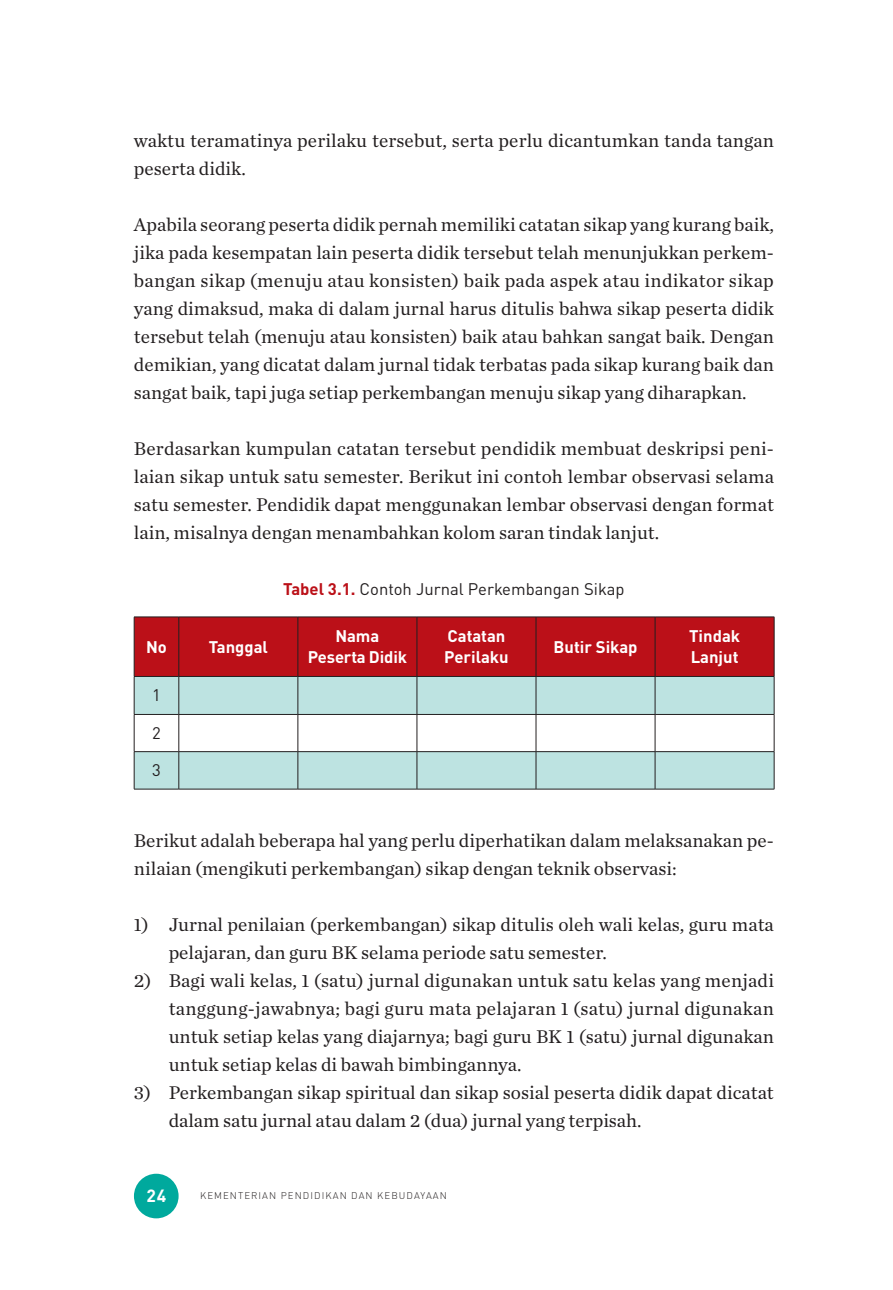
<style>
.page{position:relative;width:893px;height:1290px;background:#fff}
.page>*{position:absolute;margin:0;border:0;box-sizing:border-box;transform-origin:0 0}
.t1{font:19.25px/28px "Chronicle Text G1";color:#231f20}
.t2{font:700 17.5px "DIN Pro";color:#fff}
.t3{font:700 16.62px/21px "DIN Pro";letter-spacing:-.005em;color:#fff}
.t4{font:16.62px "DIN Pro";color:#231f20}
.t5{font:300 9.62px "DIN Pro";letter-spacing:.11em;color:#231f20}
.s1{font-weight:700;color:#bb1018}
</style>
<div class="page">
<div style="left:134px;top:1174px;width:45px;height:44px;background:#00a99d;border-radius:50%"></div>
<div style="left:135px;top:618px;width:639px;height:58px;background:#bb1018"></div>
<svg style="left:135px;top:677px;width:639px;height:112px;fill:#bde3e1"></svg>
<hr style="left:134px;top:617px;width:45px;height:1px;background:#231f20">
<hr style="left:134px;top:617px;width:1px;height:59px;background:#231f20">
<hr style="left:179px;top:617px;width:119px;height:1px;background:#231f20">
<hr style="left:179px;top:617px;width:1px;height:59px;background:#231f20">
<hr style="left:298px;top:617px;width:119px;height:1px;background:#231f20">
<hr style="left:298px;top:617px;width:1px;height:59px;background:#231f20">
<hr style="left:417px;top:617px;width:119px;height:1px;background:#231f20">
<hr style="left:417px;top:617px;width:1px;height:59px;background:#231f20">
<hr style="left:536px;top:617px;width:119px;height:1px;background:#231f20">
<hr style="left:536px;top:617px;width:1px;height:59px;background:#231f20">
<hr style="left:655px;top:617px;width:119px;height:1px;background:#231f20">
<hr style="left:655px;top:617px;width:1px;height:59px;background:#231f20">
<hr style="left:774px;top:617px;width:1px;height:59px;background:#231f20">
<hr style="left:134px;top:676px;width:45px;height:1px;background:#231f20">
<hr style="left:134px;top:677px;width:1px;height:37px;background:#231f20">
<hr style="left:179px;top:676px;width:119px;height:1px;background:#231f20">
<hr style="left:179px;top:677px;width:1px;height:37px;background:#231f20">
<hr style="left:298px;top:676px;width:119px;height:1px;background:#231f20">
<hr style="left:298px;top:677px;width:1px;height:37px;background:#231f20">
<hr style="left:417px;top:676px;width:119px;height:1px;background:#231f20">
<hr style="left:417px;top:677px;width:1px;height:37px;background:#231f20">
<hr style="left:536px;top:676px;width:119px;height:1px;background:#231f20">
<hr style="left:536px;top:677px;width:1px;height:37px;background:#231f20">
<hr style="left:655px;top:676px;width:119px;height:1px;background:#231f20">
<hr style="left:655px;top:677px;width:1px;height:37px;background:#231f20">
<hr style="left:774px;top:677px;width:1px;height:37px;background:#231f20">
<hr style="left:134px;top:714px;width:45px;height:1px;background:#231f20">
<hr style="left:134px;top:715px;width:1px;height:36px;background:#231f20">
<hr style="left:179px;top:714px;width:119px;height:1px;background:#231f20">
<hr style="left:179px;top:715px;width:1px;height:36px;background:#231f20">
<hr style="left:298px;top:714px;width:119px;height:1px;background:#231f20">
<hr style="left:298px;top:715px;width:1px;height:36px;background:#231f20">
<hr style="left:417px;top:714px;width:119px;height:1px;background:#231f20">
<hr style="left:417px;top:715px;width:1px;height:36px;background:#231f20">
<hr style="left:536px;top:714px;width:119px;height:1px;background:#231f20">
<hr style="left:536px;top:715px;width:1px;height:36px;background:#231f20">
<hr style="left:655px;top:714px;width:119px;height:1px;background:#231f20">
<hr style="left:655px;top:715px;width:1px;height:36px;background:#231f20">
<hr style="left:774px;top:715px;width:1px;height:36px;background:#231f20">
<hr style="left:134px;top:751px;width:45px;height:1px;background:#231f20">
<hr style="left:134px;top:752px;width:1px;height:37px;background:#231f20">
<hr style="left:179px;top:751px;width:119px;height:1px;background:#231f20">
<hr style="left:179px;top:752px;width:1px;height:37px;background:#231f20">
<hr style="left:298px;top:751px;width:119px;height:1px;background:#231f20">
<hr style="left:298px;top:752px;width:1px;height:37px;background:#231f20">
<hr style="left:417px;top:751px;width:119px;height:1px;background:#231f20">
<hr style="left:417px;top:752px;width:1px;height:37px;background:#231f20">
<hr style="left:536px;top:751px;width:119px;height:1px;background:#231f20">
<hr style="left:536px;top:752px;width:1px;height:37px;background:#231f20">
<hr style="left:655px;top:751px;width:119px;height:1px;background:#231f20">
<hr style="left:655px;top:752px;width:1px;height:37px;background:#231f20">
<hr style="left:774px;top:752px;width:1px;height:37px;background:#231f20">
<hr style="left:134px;top:789px;width:45px;height:1px;background:#231f20">
<hr style="left:179px;top:789px;width:119px;height:1px;background:#231f20">
<hr style="left:298px;top:789px;width:119px;height:1px;background:#231f20">
<hr style="left:417px;top:789px;width:119px;height:1px;background:#231f20">
<hr style="left:536px;top:789px;width:119px;height:1px;background:#231f20">
<hr style="left:655px;top:789px;width:119px;height:1px;background:#231f20">
<p class="t1" style="left:134px;top:125px;width:641px">waktu teramatinya perilaku tersebut, serta perlu dicantumkan tanda tangan peserta didik.</p>
<p class="t1" style="left:134px;top:209px;width:642px;text-align:justify">Apabila seorang peserta didik pernah memiliki catatan sikap yang kurang baik, jika pada kesempatan lain peserta didik tersebut telah menunjukkan perkem&shy;bangan sikap (menuju atau konsisten) baik pada aspek atau indikator sikap yang dimaksud, maka di dalam jurnal harus ditulis bahwa sikap peserta didik tersebut telah (menuju atau konsisten) baik atau bahkan sangat baik. Dengan demikian, yang dicatat dalam jurnal tidak terbatas pada sikap kurang baik dan sangat baik, tapi juga setiap perkembangan menuju sikap yang diharapkan.</p>
<p class="t1" style="left:134px;top:433px;width:641px;text-align:justify">Berdasarkan kumpulan catatan tersebut pendidik membuat deskripsi peni&shy;laian sikap untuk satu semester. Berikut ini contoh lembar observasi selama satu semester. Pendidik dapat menggunakan lembar observasi dengan format lain, misalnya dengan menambahkan kolom saran tindak lanjut.</p>
<p class="t4" style="left:283px;top:576px;width:343px"><span class="s1">Tabel 3.1.</span> Contoh Jurnal Perkembangan Sikap</p>
<p class="t3" style="left:146px;top:634px;width:22px">No</p>
<p class="t3" style="left:209px;top:634px;width:61px">Tanggal</p>
<p class="t3" style="left:308px;top:624px;width:101px;text-align:center">Nama<br>Peserta Didik</p>
<p class="t3" style="left:444px;top:624px;width:66px">Catatan<br>Perilaku</p>
<p class="t3" style="left:554px;top:634px;width:86px">Butir Sikap</p>
<p class="t3" style="left:689px;top:623px;width:53px">Tindak<br>Lanjut</p>
<p class="t4" style="left:152px;top:682px;width:10px">1</p>
<p class="t4" style="left:152px;top:720px;width:10px">2</p>
<p class="t4" style="left:152px;top:757px;width:10px">3</p>
<p class="t1" style="left:134px;top:825px;width:641px">Berikut adalah beberapa hal yang perlu diperhatikan dalam melaksanakan pe&shy;nilaian (mengikuti perkembangan) sikap dengan teknik observasi:</p>
<p class="t1" style="left:169px;top:909px;width:607px;text-indent:-35px">1) Jurnal penilaian (perkembangan) sikap ditulis oleh wali kelas, guru mata pelajaran, dan guru BK selama periode satu semester.</p>
<p class="t1" style="left:169px;top:965px;width:607px;text-align:justify;text-indent:-35px">2) Bagi wali kelas, 1 (satu) jurnal digunakan untuk satu kelas yang menjadi tanggung-jawabnya; bagi guru mata pelajaran 1 (satu) jurnal digunakan untuk setiap kelas yang diajarnya; bagi guru BK 1 (satu) jurnal digunakan untuk setiap kelas di bawah bimbingannya.</p>
<p class="t1" style="left:169px;top:1077px;width:607px;text-indent:-35px">3) Perkembangan sikap spiritual dan sikap sosial peserta didik dapat dicatat dalam satu jurnal atau dalam 2 (dua) jurnal yang terpisah.</p>
<p class="t2" style="left:146px;top:1181px;width:21px">24</p>
<p class="t5" style="left:200px;top:1188px;width:248px">KEMENTERIAN PENDIDIKAN DAN KEBUDAYAAN</p>
</div>
